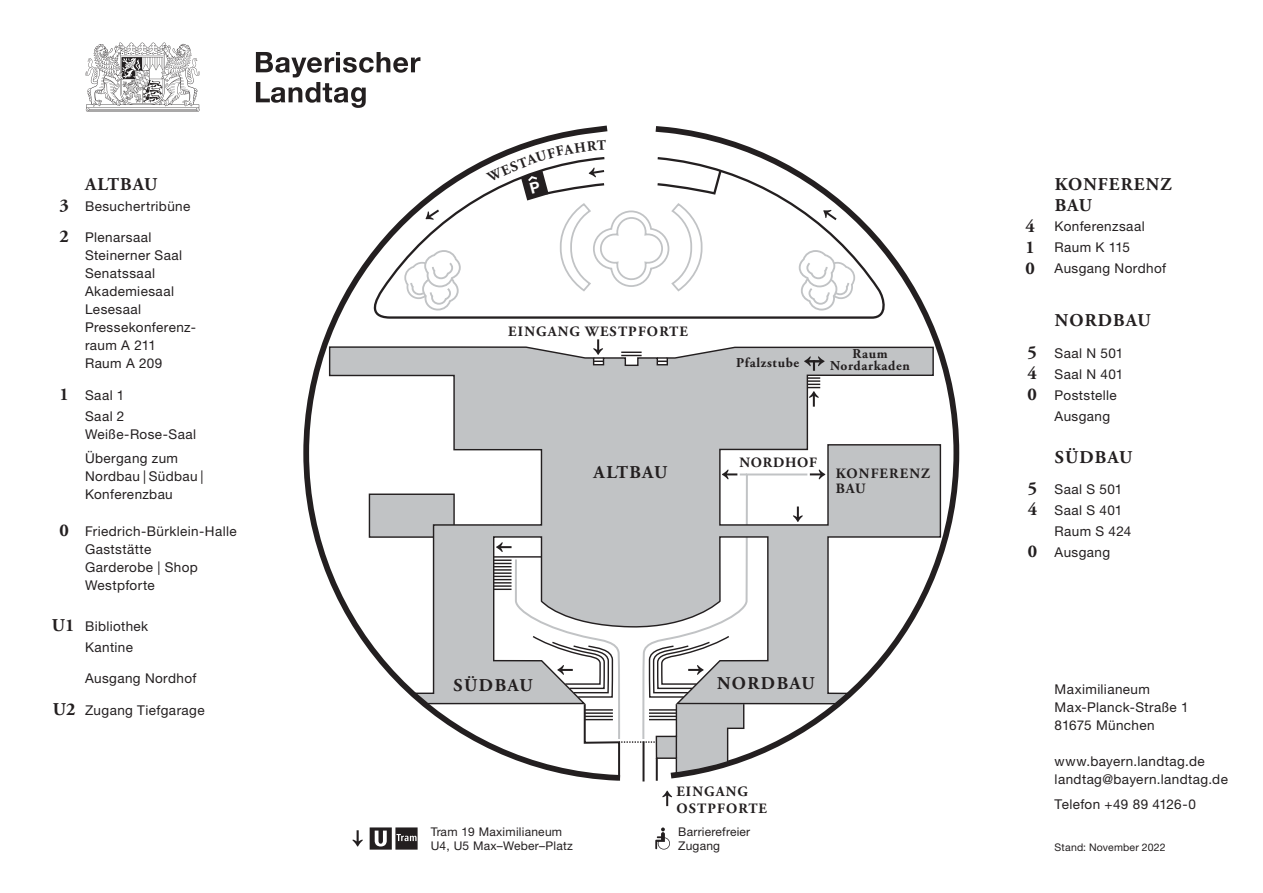
<style>
.page{position:relative;width:1263px;height:893px;background:#fff}
.page>*{position:absolute;margin:0;border:0;box-sizing:border-box;transform-origin:0 0}
.t1{font:700 18px/21px "Adobe Garamond Pro";letter-spacing:.065em;color:#231f20;text-align:justify}
.t2{font:700 14.25px/17.1px "Adobe Garamond Pro";letter-spacing:.08em;color:#231f20}
.t3{font:700 14.25px "Adobe Garamond Pro";letter-spacing:.05em;color:#231f20}
.t4{font:13.5px/18px "Helvetica Neue LTW1 G";letter-spacing:.03em;color:#231f20}
.t5{font:700 13.5px/12px "Adobe Garamond Pro";letter-spacing:.05em;color:#231f20;text-align:center}
.t6{font:12px/13.5px "Helvetica Neue LTW1 G";letter-spacing:.02em;color:#231f20}
.t7{font:10.5px "Helvetica Neue LTW1 G";letter-spacing:.02em;color:#231f20}
</style>
<div class="page">
<hr style="left:642px;top:741px;width:2px;height:40px;background:#231f20">
<svg style="left:650px;top:126px;width:310px;height:655px"></svg>
<svg style="left:303px;top:125px;width:323px;height:656px"></svg>
<svg style="left:745px;top:705px;width:64px;height:36px"></svg>
<svg style="left:328px;top:346px;width:614px;height:359px"></svg>
<hr style="left:656px;top:758px;width:2px;height:23px;background:#231f20">
<svg style="left:722px;top:469px;width:25px;height:10px"></svg>
<svg style="left:593px;top:339px;width:10px;height:23px"></svg>
<svg style="left:810px;top:469px;width:15px;height:10px"></svg>
<svg style="left:793px;top:506px;width:10px;height:16px"></svg>
<svg style="left:662px;top:791px;width:10px;height:15px"></svg>
<svg style="left:425px;top:210px;width:14px;height:10px"></svg>
<svg style="left:823px;top:210px;width:14px;height:10px"></svg>
<svg style="left:655px;top:827px;width:15px;height:22px"></svg>
<svg style="left:493px;top:525px;width:252px;height:254px"></svg>
<svg style="left:352px;top:830px;width:11px;height:16px"></svg>
<svg style="left:370px;top:827px;width:48px;height:23px"></svg>
<svg style="left:807px;top:377px;width:13px;height:30px"></svg>
<svg style="left:804px;top:356px;width:20px;height:15px"></svg>
<svg style="left:256px;top:52px;width:164px;height:56px"></svg>
<svg style="left:85px;top:43px;width:115px;height:69px"></svg>
<svg style="left:486px;top:140px;width:237px;height:153px"></svg>
<h1 class="t1" style="left:60px;top:195px;width:11px">3</h1>
<h1 class="t1" style="left:60px;top:226px;width:11px">2</h1>
<h1 class="t1" style="left:60px;top:384px;width:11px">1</h1>
<h1 class="t1" style="left:60px;top:520px;width:11px">0</h1>
<h1 class="t1" style="left:52px;top:615px;width:24px">U1</h1>
<h1 class="t1" style="left:53px;top:699px;width:24px">U2</h1>
<h1 class="t1" style="left:85px;top:174px;width:74px">ALTBAU</h1>
<p class="t4" style="left:85px;top:197px;width:107px">Besuchertribüne</p>
<p class="t4" style="left:85px;top:228px;width:112px">Plenarsaal<br>Steinerner Saal<br>Senatssaal<br>Akademiesaal<br>Lesesaal<br>Pressekonferenz&shy;raum A 211<br>Raum A 209</p>
<p class="t4" style="left:85px;top:384px;width:41px;line-height:21px">Saal 1<br>Saal 2</p>
<p class="t4" style="left:85px;top:422px;width:113px;line-height:24px">Weiße-Rose-Saal<br>Übergang zum</p>
<p class="t4" style="left:85px;top:467px;width:120px">Nordbau | Südbau |<br>Konferenzbau</p>
<p class="t4" style="left:85px;top:522px;width:153px">Friedrich-Bürklein-Halle<br>Gaststätte<br>Garderobe | Shop<br>Westpforte</p>
<p class="t4" style="left:85px;top:615px;width:65px;line-height:21px">Bibliothek<br>Kantine</p>
<p class="t4" style="left:85px;top:669px;width:113px">Ausgang Nordhof</p>
<p class="t4" style="left:85px;top:701px;width:121px">Zugang Tiefgarage</p>
<p class="t2" style="left:508px;top:323px;width:181px">EINGANG WESTPFORTE</p>
<h1 class="t1" style="left:594px;top:463px;width:75px">ALTBAU</h1>
<p class="t5" style="left:736px;top:357px;width:65px">Pfalzstube</p>
<p class="t5" style="left:830px;top:348px;width:81px">Raum<br>Nordarkaden</p>
<p class="t3" style="left:739px;top:454px;width:79px">NORDHOF</p>
<p class="t2" style="left:836px;top:467px;width:96px;line-height:14.2px">KONFERENZ<br>BAU</p>
<h1 class="t1" style="left:454px;top:675px;width:81px">SÜDBAU</h1>
<h1 class="t1" style="left:717px;top:673px;width:99px">NORDBAU</h1>
<p class="t6" style="left:431px;top:825px;width:144px">Tram 19 Maximilianeum<br>U4, U5 Max–Weber–Platz</p>
<p class="t2" style="left:676px;top:783px;width:92px">EINGANG<br>OSTPFORTE</p>
<p class="t6" style="left:678px;top:825px;width:73px">Barrierefreier<br>Zugang</p>
<h1 class="t1" style="left:1025px;top:216px;width:11px">4<br>1<br>0</h1>
<h1 class="t1" style="left:1027px;top:342px;width:11px">5<br>4<br>0</h1>
<h1 class="t1" style="left:1028px;top:478px;width:11px">5<br>4</h1>
<h1 class="t1" style="left:1028px;top:541px;width:11px">0</h1>
<h1 class="t1" style="left:1055px;top:174px;width:118px">KONFERENZ<br>BAU</h1>
<p class="t4" style="left:1054px;top:216px;width:113px;line-height:21px">Konferenzsaal<br>Raum K 115<br>Ausgang Nordhof</p>
<h1 class="t1" style="left:1055px;top:310px;width:97px">NORDBAU</h1>
<p class="t4" style="left:1054px;top:342px;width:70px;line-height:21px">Saal N 501<br>Saal N 401<br>Poststelle<br>Ausgang</p>
<h1 class="t1" style="left:1055px;top:447px;width:79px">SÜDBAU</h1>
<p class="t4" style="left:1054px;top:479px;width:78px;line-height:21px">Saal S 501<br>Saal S 401<br>Raum S 424<br>Ausgang</p>
<p class="t4" style="left:1054px;top:680px;width:135px">Maximilianeum<br>Max-Planck-Straße 1<br>81675 München</p>
<p class="t4" style="left:1054px;top:752px;width:175px">www.bayern.landtag.de landtag@bayern.landtag.de</p>
<p class="t4" style="left:1054px;top:795px;width:143px">Telefon +49 89 4126-0</p>
<p class="t7" style="left:1054px;top:841px;width:113px">Stand: November 2022</p>
</div>
